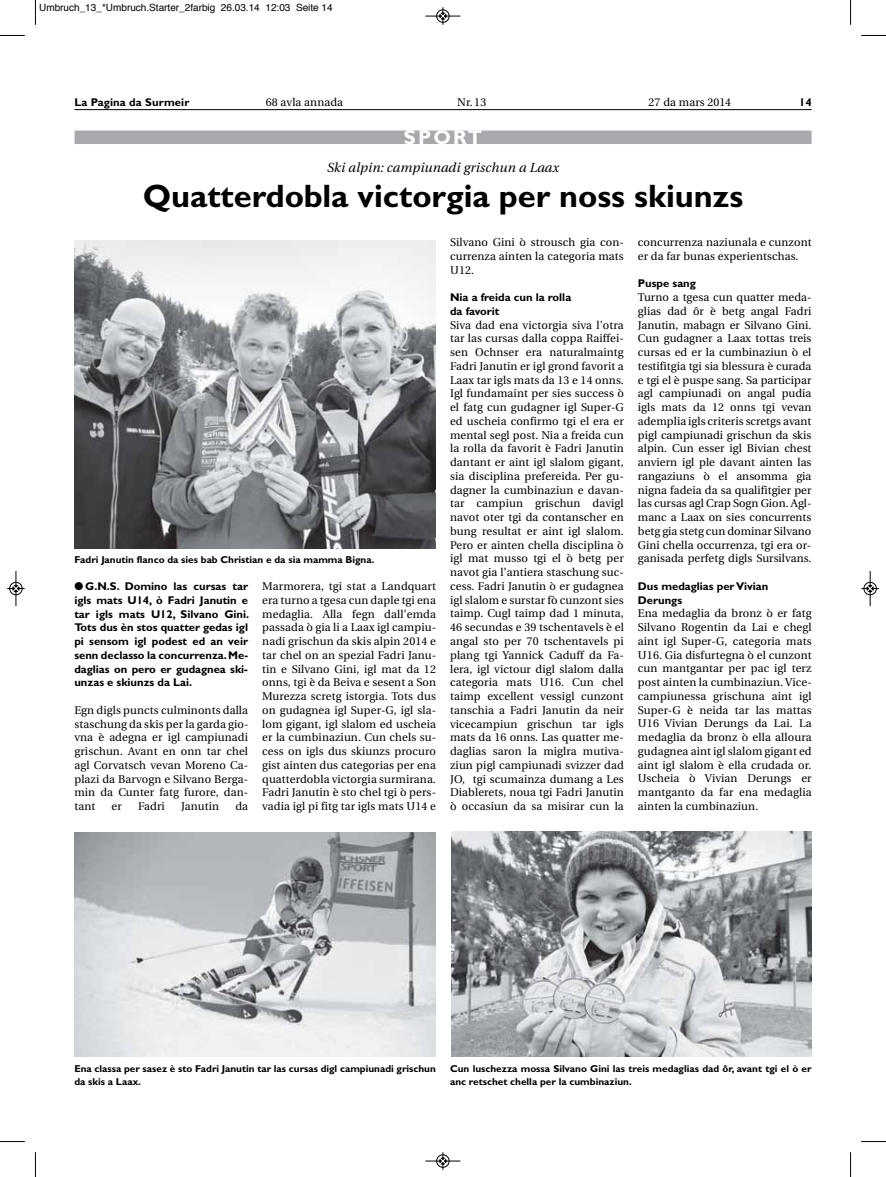
<style>
.page{position:relative;width:886px;height:1177px;background:#fff}
.page>*{position:absolute;margin:0;border:0;box-sizing:border-box;transform-origin:0 0}
.t1{font:700 32.5px "Gill Sans";color:#000}
.t2{font:700 20px "Gill Sans";letter-spacing:.11em;color:#fff}
.t3{font:italic 13.12px "Utopia";letter-spacing:.01em;color:#000}
.t4{font:11.25px/13.8px "Utopia";letter-spacing:.01em;color:#000;text-align:justify}
.t5{font:700 11.25px/13.8px "Gill Sans";color:#000}
.t6{font:700 10px/13.8px "Gill Sans";color:#000}
.t7{font:10px "Helvetica";color:#000}
</style>
<div class="page">
<hr style="left:74px;top:109px;width:737px;height:1px;background:#000">
<div style="left:75px;top:130px;width:736px;height:14px;background:#a7a9ac"></div>
<img style="left:74px;top:240px;width:362px;height:309px">
<img style="left:74px;top:832px;width:362px;height:224px">
<img style="left:451px;top:831px;width:360px;height:225px">
<svg style="left:35px;top:0;width:1px;height:25px"></svg>
<svg style="left:0;top:35px;width:25px;height:1px"></svg>
<svg style="left:850px;top:0;width:1px;height:25px"></svg>
<svg style="left:861px;top:35px;width:25px;height:1px"></svg>
<svg style="left:35px;top:1152px;width:1px;height:24px"></svg>
<svg style="left:0;top:1141px;width:25px;height:1px"></svg>
<svg style="left:850px;top:1152px;width:1px;height:24px"></svg>
<svg style="left:861px;top:1141px;width:25px;height:1px"></svg>
<div style="left:436px;top:9px;width:13px;height:14px;border:1px solid #fff;border-radius:50%"></div>
<hr style="left:425px;top:16px;width:35px;height:1px;background:#000">
<div style="left:436px;top:10px;width:13px;height:12px;border:1px solid #000;border-radius:50%"></div>
<svg style="left:440px;top:7px;width:6px;height:18px"></svg>
<hr style="left:425px;top:1160px;width:35px;height:1px;background:#000">
<div style="left:436px;top:1154px;width:13px;height:13px;border:1px solid #000;border-radius:50%"></div>
<svg style="left:440px;top:1152px;width:6px;height:17px"></svg>
<div style="left:9px;top:582px;width:14px;height:13px;border:1px solid #fff;border-radius:50%"></div>
<hr style="left:16px;top:571px;width:1px;height:35px;background:#000">
<div style="left:10px;top:582px;width:12px;height:13px;border:1px solid #000;border-radius:50%"></div>
<svg style="left:7px;top:585px;width:18px;height:6px"></svg>
<div style="left:863px;top:582px;width:14px;height:13px;border:1px solid #fff;border-radius:50%"></div>
<hr style="left:870px;top:571px;width:1px;height:35px;background:#000">
<div style="left:864px;top:582px;width:12px;height:13px;border:1px solid #000;border-radius:50%"></div>
<svg style="left:861px;top:585px;width:18px;height:6px"></svg>
<p class="t7" style="left:39px;top:4px;width:295px">Umbruch_13_*Umbruch.Starter_2farbig 26.03.14 12:03 Seite 14</p>
<p class="t5" style="left:74px;top:96px;width:117px">La Pagina da Surmeir</p>
<p class="t4" style="left:266px;top:96px;width:79px">68 avla annada</p>
<p class="t4" style="left:457px;top:96px;width:31px">Nr. 13</p>
<p class="t4" style="left:648px;top:96px;width:84px">27 da mars 2014</p>
<p class="t5" style="left:799px;top:96px;width:14px">14</p>
<h2 class="t2" style="left:404px;top:130px;width:80px">SPORT</h2>
<p class="t3" style="left:327px;top:162px;width:234px">Ski alpin: campiunadi grischun a Laax</p>
<h1 class="t1" style="left:143px;top:184px;width:602px">Quatterdobla victorgia per noss skiunzs</h1>
<p class="t6" style="left:74px;top:553px;width:302px">Fadri Janutin flanco da sies bab Christian e da sia mamma Bigna.</p>
<p class="t5" style="left:74px;top:580px;width:176px;text-align:justify">● G.N.S. Domino las cursas tar igls mats U14, ò Fadri Janutin e tar igls mats U12, Silvano Gini.<br>Tots dus èn stos quatter gedas igl pi sensom igl podest ed an veir senn declasso la concurrenza. Me&shy;daglias on pero er gudagnea ski&shy;unzas e skiunzs da Lai.</p>
<p class="t4" style="left:74px;top:704px;width:176px">Egn digls puncts culminonts dalla staschung da skis per la garda gio&shy;vna è adegna er igl campiunadi grischun. Avant en onn tar chel agl Corvatsch vevan Moreno Ca&shy;plazi da Barvogn e Silvano Berga&shy;min da Cunter fatg furore, dan&shy;tant</p>
<p class="t4" style="left:112px;top:800px;width:12px">er</p>
<p class="t4" style="left:138px;top:800px;width:28px">Fadri</p>
<p class="t4" style="left:181px;top:800px;width:40px">Janutin</p>
<p class="t4" style="left:235px;top:800px;width:14px">da</p>
<p class="t4" style="left:262px;top:580px;width:175px">Marmorera, tgi stat a Landquart era turno a tgesa cun daple tgi ena medaglia. Alla fegn dall’emda passada ò gia li a Laax igl campiu&shy;nadi grischun da skis alpin 2014 e tar chel on an spezial Fadri Janu&shy;tin e Silvano Gini, igl mat da 12 onns, tgi è da Beiva e sesent a Son Murezza scretg istorgia. Tots dus on gudagnea igl Super-G, igl sla&shy;lom gigant, igl slalom ed uscheia er la cumbinaziun. Cun chels su&shy;cess on igls dus skiunzs procuro gist ainten dus categorias per ena quatterdobla victorgia surmirana.<br>Fadri Janutin è sto chel tgi ò pers&shy;vadia igl pi fitg tar igls mats U14 e</p>
<p class="t4" style="left:450px;top:236px;width:175px">Silvano Gini ò strousch gia con&shy;currenza ainten la categoria mats U12.</p>
<p class="t5" style="left:450px;top:291px;width:123px">Nia a freida cun la rolla da favorit</p>
<p class="t4" style="left:450px;top:319px;width:175px">Siva dad ena victorgia siva l’otra tar las cursas dalla coppa Raiffei&shy;sen Ochnser era naturalmaintg Fadri Janutin er igl grond favorit a Laax tar igls mats da 13 e 14 onns.<br>Igl fundamaint per sies success ò el fatg cun gudagner igl Super-G ed uscheia confirmo tgi el era er mental segl post. Nia a freida cun la rolla da favorit è Fadri Janutin dantant er aint igl slalom gigant, sia disciplina prefereida. Per gu&shy;dagner la cumbinaziun e davan&shy;tar campiun grischun davigl navot oter tgi da contanscher en bung resultat er aint igl slalom.<br>Pero er ainten chella disciplina ò igl mat musso tgi el ò betg per navot gia l’antiera staschung suc&shy;cess. Fadri Janutin ò er gudagnea igl slalom e surstar fò cunzont sies taimp. Cugl taimp dad 1 minuta, 46 secundas e 39 tschentavels è el angal sto per 70 tschentavels pi plang tgi Yannick Caduff da Fa&shy;lera, igl victour digl slalom dalla categoria mats U16. Cun chel taimp excellent vessigl cunzont tanschia a Fadri Janutin da neir vicecampiun grischun tar igls mats da 16 onns. Las quatter me&shy;daglias saron la miglra mutiva&shy;ziun pigl campiunadi svizzer dad JO, tgi scumainza dumang a Les Diablerets, noua tgi Fadri Janutin ò occasiun da sa misirar cun la</p>
<p class="t4" style="left:638px;top:236px;width:175px">concurrenza naziunala e cunzont er da far bunas experientschas.</p>
<p class="t5" style="left:638px;top:277px;width:60px">Puspe sang</p>
<p class="t4" style="left:638px;top:291px;width:175px">Turno a tgesa cun quatter meda - glias dad ôr è betg angal Fadri Janutin, mabagn er Silvano Gini.<br>Cun gudagner a Laax tottas treis cursas ed er la cumbinaziun ò el testifitgia tgi sia blessura è curada e tgi el è puspe sang. Sa participar agl campiunadi on angal pudia igls mats da 12 onns tgi vevan ademplia igls criteris scretgs avant pigl campiunadi grischun da skis alpin. Cun esser igl Bivian chest anviern igl ple davant ainten las rangaziuns ò el ansomma gia nigna fadeia da sa qualifitgier per las cursas agl Crap Sogn Gion. Agl&shy;manc a Laax on sies concurrents betg gia stetg cun dominar Silvano Gini chella occurrenza, tgi era or&shy;ganisada perfetg digls Sursilvans.</p>
<p class="t5" style="left:638px;top:580px;width:132px">Dus medaglias per Vivian<br>Derungs</p>
<p class="t4" style="left:638px;top:607px;width:175px">Ena medaglia da bronz ò er fatg Silvano Rogentin da Lai e chegl aint igl Super-G, categoria mats U16. Gia disfurtegna ò el cunzont cun mantgantar per pac igl terz post ainten la cumbinaziun. Vice&shy;campiunessa grischuna aint igl Super-G è neida tar las mattas U16 Vivian Derungs da Lai. La medaglia da bronz ò ella alloura gudagnea aint igl slalom gigant ed aint igl slalom è ella crudada or.<br>Uscheia ò Vivian Derungs er mantganto da far ena medaglia ainten la cumbinaziun.</p>
<p class="t6" style="left:74px;top:1062px;width:363px">Ena classa per sasez è sto Fadri Janutin tar las cursas digl campiunadi grischun da skis a Laax.</p>
<p class="t6" style="left:450px;top:1062px;width:363px">Cun luschezza mossa Silvano Gini las treis medaglias dad ôr, avant tgi el ò er anc retschet chella per la cumbinaziun.</p>
</div>
